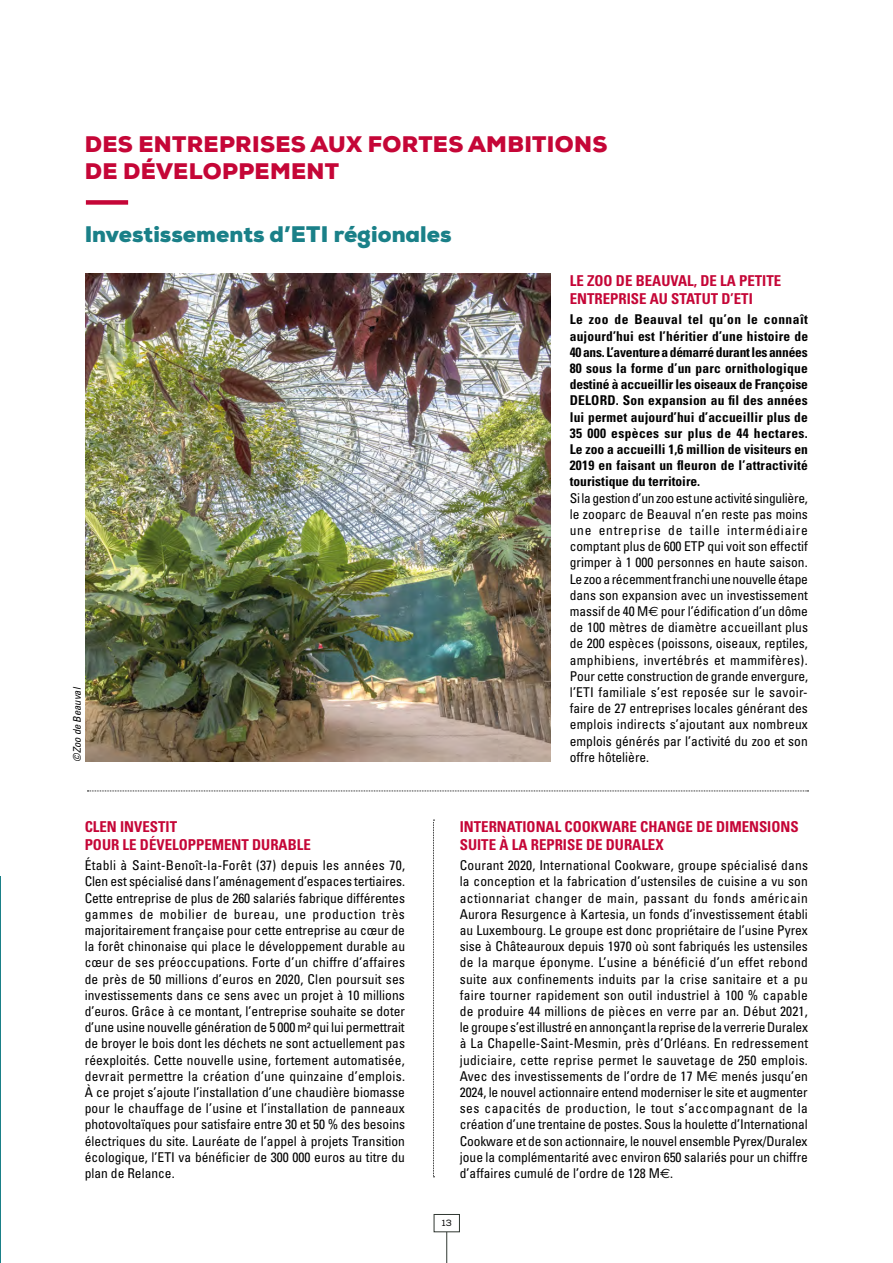
<style>
.page{position:relative;width:893px;height:1263px;background:#fff}
.page>*{position:absolute;margin:0;border:0;box-sizing:border-box;transform-origin:0 0}
.t1{font:900 22.5px/27px "Nexa";letter-spacing:.015em;color:#c50637}
.t2{font:900 22.5px "Nexa";color:#1a8088}
.t3{font:700 condensed 15px/18px "Univers";color:#c50637}
.t4{font:condensed 13.5px/16.2px "Univers";color:#000;text-align:justify}
.t5{font:700 condensed 13.5px/16.2px "Univers";letter-spacing:.01em;color:#000;text-align:justify}
.t6{font:italic condensed 10.5px "Univers";color:#000}
.t7{font:9px "Nexa";color:#000}
.s1{font-family:"Euro Sans";font-stretch:normal}
</style>
<div class="page">
<hr style="left:0;top:877px;width:1px;height:386px;background:#1a8088">
<div style="left:86px;top:200px;width:42px;height:5px;background:#c50637"></div>
<svg style="left:87px;top:790px;width:721px;height:1px"></svg>
<svg style="left:433px;top:820px;width:1px;height:357px"></svg>
<img style="left:85px;top:274px;width:465px;height:488px">
<hr style="left:446px;top:1232px;width:1px;height:31px;background:#303731">
<div style="left:434px;top:1214px;width:26px;height:18px;border:1px solid #303731"></div>
<h1 class="t1" style="left:85px;top:131px;width:524px">DES ENTREPRISES AUX FORTES AMBITIONS<br>DE DÉVELOPPEMENT</h1>
<h1 class="t2" style="left:85px;top:220px;width:368px">Investissements d’ETI régionales</h1>
<p class="t6" style="left:70px;top:762px;width:76px;rotate:-90deg">©Zoo de Beauval</p>
<p class="t3" style="left:570px;top:271px;width:213px">LE ZOO DE BEAUVAL, DE LA PETITE<br>ENTREPRISE AU STATUT D’ETI</p>
<p class="t5" style="left:570px;top:311px;width:240px">Le zoo de Beauval tel qu’on le connaît aujourd’hui est l’héritier d’une histoire de 40ans. L’aventure a démarré durant les années 80 sous la forme d’un parc ornithologique destiné à accueillir les oiseaux de Françoise DELORD. Son expansion au fil des années lui permet aujourd’hui d’accueillir plus de 35 000 espèces sur plus de 44 hectares.<br>Le zoo a accueilli 1,6 million de visiteurs en 2019 en faisant un fleuron de l’attractivité touristique du territoire.</p>
<p class="t4" style="left:570px;top:489px;width:240px">Si la gestion d’un zoo est une activité singulière, le zooparc de Beauval n’en reste pas moins une entreprise de taille intermédiaire comptant plus de 600 ETP qui voit son effectif grimper à 1 000 personnes en haute saison.<br>Le zoo a récemment franchi une nouvelle étape dans son expansion avec un investissement massif de 40 M<span class="s1">€</span> pour l’édification d’un dôme de 100 mètres de diamètre accueillant plus de 200 espèces (poissons, oiseaux, reptiles, amphibiens, invertébrés et mammifères).<br>Pour cette construction de grande envergure, l’ETI familiale s’est reposée sur le savoir&shy;faire de 27 entreprises locales générant des emplois indirects s’ajoutant aux nombreux emplois générés par l’activité du zoo et son offre hôtelière.</p>
<p class="t3" style="left:85px;top:817px;width:228px">CLEN INVESTIT<br>POUR LE DÉVELOPPEMENT DURABLE</p>
<p class="t4" style="left:85px;top:857px;width:322px">Établi à Saint-Benoît-la-Forêt (37) depuis les années 70, Clen est spécialisé dans l’aménagement d’espaces tertiaires.<br>Cette entreprise de plus de 260 salariés fabrique différentes gammes de mobilier de bureau, une production très majoritairement française pour cette entreprise au cœur de la forêt chinonaise qui place le développement durable au cœur de ses préoccupations. Forte d’un chiffre d’affaires de près de 50 millions d’euros en 2020, Clen poursuit ses investissements dans ce sens avec un projet à 10 millions d’euros. Grâce à ce montant, l’entreprise souhaite se doter d’une usine nouvelle génération de 5 000 m² qui lui permettrait de broyer le bois dont les déchets ne sont actuellement pas réexploités. Cette nouvelle usine, fortement automatisée, devrait permettre la création d’une quinzaine d’emplois.<br>À ce projet s’ajoute l’installation d’une chaudière biomasse pour le chauffage de l’usine et l’installation de panneaux photovoltaïques pour satisfaire entre 30 et 50 % des besoins électriques du site. Lauréate de l’appel à projets Transition écologique, l’ETI va bénéficier de 300 000 euros au titre du plan de Relance.</p>
<p class="t3" style="left:460px;top:817px;width:340px">INTERNATIONAL COOKWARE CHANGE DE DIMENSIONS<br>SUITE À LA REPRISE DE DURALEX</p>
<p class="t4" style="left:460px;top:857px;width:350px">Courant 2020, International Cookware, groupe spécialisé dans la conception et la fabrication d’ustensiles de cuisine a vu son actionnariat changer de main, passant du fonds américain Aurora Resurgence à Kartesia, un fonds d’investissement établi au Luxembourg. Le groupe est donc propriétaire de l’usine Pyrex sise à Châteauroux depuis 1970 où sont fabriqués les ustensiles de la marque éponyme. L’usine a bénéficié d’un effet rebond suite aux confinements induits par la crise sanitaire et a pu faire tourner rapidement son outil industriel à 100 % capable de produire 44 millions de pièces en verre par an. Début 2021, le groupe s’est illustré en annonçant la reprise de la verrerie Duralex à La Chapelle-Saint-Mesmin, près d’Orléans. En redressement judiciaire, cette reprise permet le sauvetage de 250 emplois.<br>Avec des investissements de l’ordre de 17 M<span class="s1">€</span> menés jusqu’en 2024, le nouvel actionnaire entend moderniser le site et augmenter ses capacités de production, le tout s’accompagnant de la création d’une trentaine de postes. Sous la houlette d’International Cookware et de son actionnaire, le nouvel ensemble Pyrex/Duralex joue la complémentarité avec environ 650 salariés pour un chiffre d’affaires cumulé de l’ordre de 128 M<span class="s1">€</span>.</p>
<p class="t7" style="left:442px;top:1217px;width:11px">13</p>
</div>
